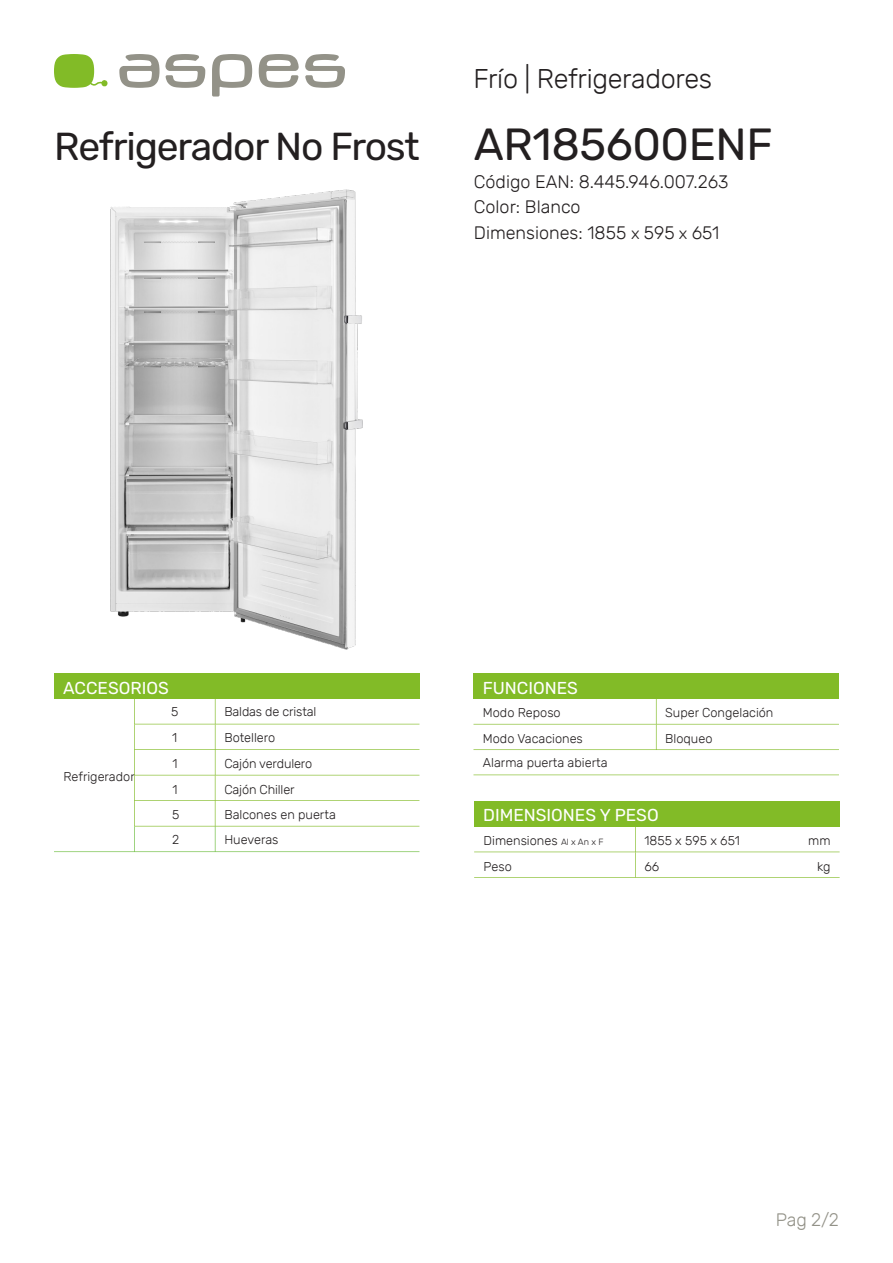
<style>
.page{position:relative;width:893px;height:1263px;background:#fff}
.page>*{position:absolute;margin:0;border:0;box-sizing:border-box;transform-origin:0 0}
.REFERENCIA{font:45px "Rubik";letter-spacing:-.01em;color:#231f20}
.FAMILIA{font:39px "Rubik";letter-spacing:-.03em;color:#231f20}
.SUB_TITULO{font:300 27px "Rubik";letter-spacing:-.01em;color:#231f20}
.TEXTO{font:300 18px "Rubik";color:#231f20}
.SUB_TITULO-2{font:300 18px "Rubik";color:#939288}
.TITULO_TABLA{font:17.25px "Rubik";color:#fff}
.TEXTO_TABLA{font:300 12.75px "Rubik";color:#231f20}
.UNIDADES_TABLA{font:300 12.75px "Rubik";color:#231f20}
.s1{font-size:16.5px}
.s2{font-size:9px}
</style>
<div class="page">
<svg style="left:212px;top:54px;width:40px;height:43px"></svg>
<svg style="left:305px;top:54px;width:40px;height:34px"></svg>
<svg style="left:259px;top:54px;width:40px;height:34px"></svg>
<svg style="left:119px;top:54px;width:86px;height:34px"></svg>
<svg style="left:54px;top:54px;width:54px;height:34px"></svg>
<svg style="left:474px;top:827px;width:366px;height:51px"></svg>
<div style="left:474px;top:801px;width:365px;height:25px;background:#82bb27"></div>
<img style="left:111px;top:190px;width:252px;height:459px">
<div style="left:54px;top:673px;width:365px;height:26px;background:#82bb27"></div>
<div style="left:473px;top:673px;width:366px;height:26px;background:#82bb27"></div>
<svg style="left:473px;top:774px;width:366px;height:1px"></svg>
<svg style="left:54px;top:699px;width:365px;height:153px"></svg>
<svg style="left:473px;top:699px;width:366px;height:51px"></svg>
<p class="SUB_TITULO" style="left:473px;top:63px;width:240px">Frío | Refrigeradores</p>
<p class="FAMILIA" style="left:54px;top:125px;width:367px">Refrigerador No Frost</p>
<p class="REFERENCIA" style="left:474px;top:119px;width:300px">AR185600ENF</p>
<p class="TEXTO" style="left:474px;top:171px;width:256px">Código EAN: 8.445.946.007.263</p>
<p class="TEXTO" style="left:474px;top:197px;width:108px">Color: Blanco</p>
<p class="TEXTO" style="left:474px;top:222px;width:247px">Dimensiones: 1855 <span class="s1">x</span> 595 <span class="s1">x</span> 651</p>
<p class="TITULO_TABLA" style="left:63px;top:678px;width:107px">ACCESORIOS</p>
<p class="TEXTO_TABLA" style="left:171px;top:704px;width:9px">5</p>
<p class="TEXTO_TABLA" style="left:224px;top:704px;width:94px">Baldas de cristal</p>
<p class="TEXTO_TABLA" style="left:172px;top:731px;width:7px">1</p>
<p class="TEXTO_TABLA" style="left:224px;top:731px;width:52px">Botellero</p>
<p class="TEXTO_TABLA" style="left:63px;top:769px;width:73px">Refrigerador</p>
<p class="TEXTO_TABLA" style="left:172px;top:756px;width:7px">1</p>
<p class="TEXTO_TABLA" style="left:173px;top:782px;width:7px">1</p>
<p class="TEXTO_TABLA" style="left:224px;top:756px;width:89px">Cajón verdulero</p>
<p class="TEXTO_TABLA" style="left:224px;top:782px;width:72px">Cajón Chiller</p>
<p class="TEXTO_TABLA" style="left:172px;top:807px;width:9px">5</p>
<p class="TEXTO_TABLA" style="left:224px;top:807px;width:113px">Balcones en puerta</p>
<p class="TEXTO_TABLA" style="left:172px;top:832px;width:9px">2</p>
<p class="TEXTO_TABLA" style="left:224px;top:832px;width:56px">Hueveras</p>
<p class="TITULO_TABLA" style="left:483px;top:678px;width:97px">FUNCIONES</p>
<p class="TEXTO_TABLA" style="left:483px;top:706px;width:79px">Modo Reposo</p>
<p class="TEXTO_TABLA" style="left:665px;top:706px;width:110px">Super Congelación</p>
<p class="TEXTO_TABLA" style="left:483px;top:731px;width:101px">Modo Vacaciones</p>
<p class="TEXTO_TABLA" style="left:665px;top:731px;width:49px">Bloqueo</p>
<p class="TEXTO_TABLA" style="left:483px;top:755px;width:126px">Alarma puerta abierta</p>
<p class="TITULO_TABLA" style="left:483px;top:806px;width:177px">DIMENSIONES Y PESO</p>
<p class="TEXTO_TABLA" style="left:484px;top:833px;width:121px">Dimensiones <span class="s2">Al x An x F</span></p>
<p class="TEXTO_TABLA" style="left:644px;top:833px;width:97px">1855 x 595 x 651</p>
<p class="UNIDADES_TABLA" style="left:808px;top:833px;width:24px">mm</p>
<p class="TEXTO_TABLA" style="left:484px;top:859px;width:30px">Peso</p>
<p class="TEXTO_TABLA" style="left:644px;top:859px;width:16px">66</p>
<p class="UNIDADES_TABLA" style="left:817px;top:859px;width:15px">kg</p>
<p class="SUB_TITULO-2" style="left:776px;top:1209px;width:65px">Pag 2/2</p>
</div>
